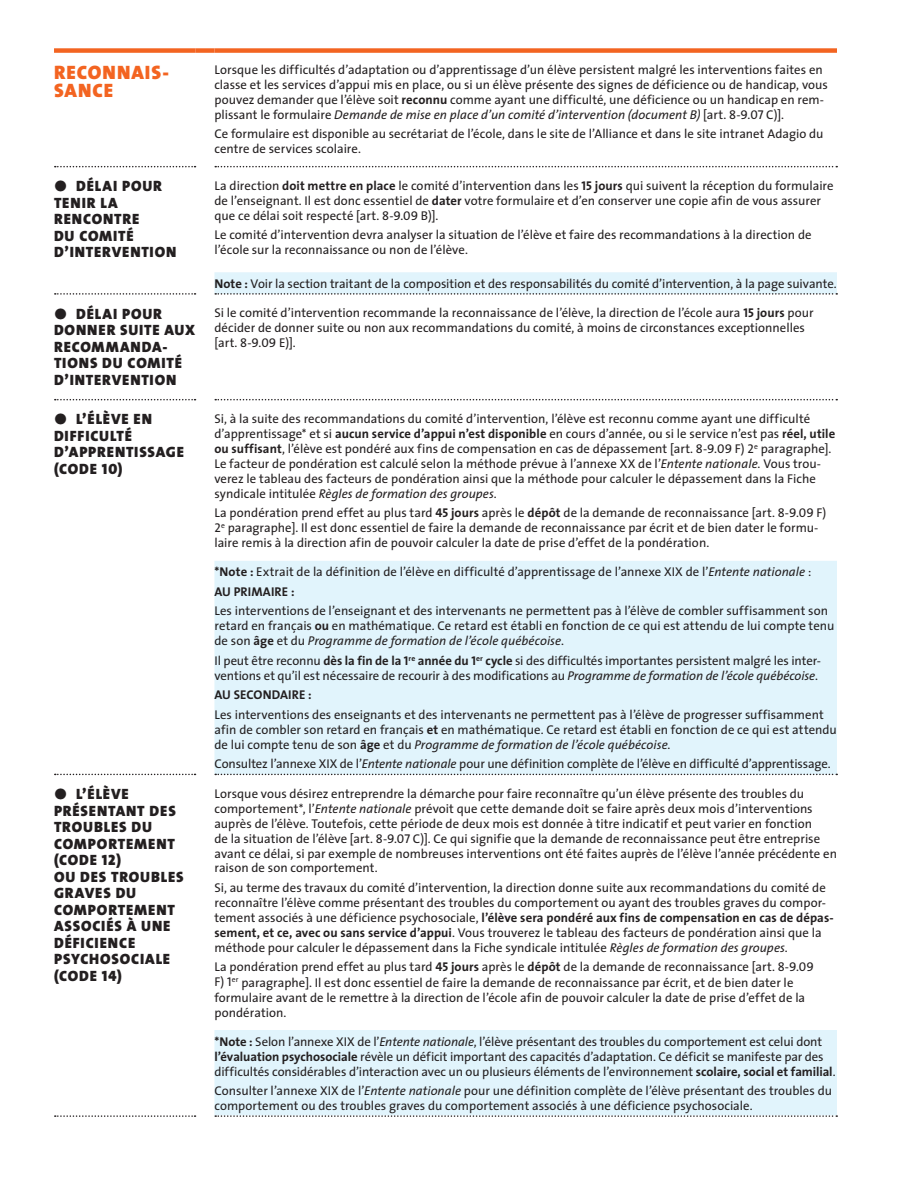
<style>
.page{position:relative;width:918px;height:1188px;background:#fff}
.page>*{position:absolute;margin:0;border:0;box-sizing:border-box;transform-origin:0 0}
.t1{font:19.5px/18px "The Sans Black Caps";letter-spacing:.05em;color:#f36421}
.t2{font:15px/16.5px "The Sans Black Caps";letter-spacing:.06em;color:#231f20}
.t3{font:12.75px/15px "The Sans";color:#231f20}
.t4{font:700 12.75px "The Sans";letter-spacing:.005em;color:#231f20}
.s1{font-weight:700}
.s2{font-style:italic}
.s3{font-family:"The Sans Caps"}
.s4{font-family:"The Sans Black Expert"}
.s5{font-family:"The Sans Bold Caps"}
</style>
<div class="page">
<svg style="left:214px;top:272px;width:623px;height:844px"></svg>
<div style="left:214px;top:48px;width:623px;height:5px;background:#f36421"></div>
<svg style="left:215px;top:293px;width:622px;height:2px"></svg>
<svg style="left:215px;top:399px;width:622px;height:1px"></svg>
<div style="left:54px;top:48px;width:141px;height:5px;background:#f36421"></div>
<svg style="left:55px;top:166px;width:141px;height:1px"></svg>
<svg style="left:55px;top:293px;width:141px;height:2px"></svg>
<svg style="left:215px;top:166px;width:622px;height:1px"></svg>
<svg style="left:55px;top:399px;width:141px;height:1px"></svg>
<svg style="left:55px;top:774px;width:141px;height:1px"></svg>
<svg style="left:55px;top:1115px;width:141px;height:2px"></svg>
<svg style="left:215px;top:774px;width:622px;height:1px"></svg>
<svg style="left:215px;top:1115px;width:622px;height:2px"></svg>
<div style="left:195px;top:48px;width:19px;height:5px;background:#f36421"></div>
<h1 class="t1" style="left:54px;top:63px;width:117px">RECONNAIS-<br>SANCE</h1>
<p class="t3" style="left:214px;top:62px;width:615px">Lorsque les difficultés d’adaptation ou d’apprentissage d’un élève persistent malgré les interventions faites en classe et les services d’appui mis en place, ou si un élève présente des signes de déficience ou de handicap, vous pouvez demander que l’élève soit <span class="s1">reconnu</span> comme ayant une difficulté, une déficience ou un handicap en rem&shy;plissant le formulaire <span class="s2">Demande de mise en place d’un comité d’intervention (document B)</span> [art. <span class="s3">8</span>-<span class="s3">9</span>.<span class="s3">07</span> C)].</p>
<p class="t3" style="left:214px;top:126px;width:611px">Ce formulaire est disponible au secrétariat de l’école, dans le site de l’Alliance et dans le site intranet Adagio du centre de services scolaire.</p>
<p class="t2" style="left:54px;top:178px;width:124px"><span class="s4">ö</span> DÉLAI POUR<br>TENIR LA<br>RENCONTRE<br>DU COMITÉ<br>D’INTERVENTION</p>
<p class="t3" style="left:214px;top:178px;width:621px">La direction <span class="s1">doit mettre en place</span> le comité d’intervention dans les <span class="s5">15</span> <span class="s1">jours</span> qui suivent la réception du formulaire de l’enseignant. Il est donc essentiel de <span class="s1">dater</span> votre formulaire et d’en conserver une copie afin de vous assurer que ce délai soit respecté [art. <span class="s3">8</span>-<span class="s3">9</span>.<span class="s3">09</span> B)].</p>
<p class="t3" style="left:214px;top:228px;width:599px">Le comité d’intervention devra analyser la situation de l’élève et faire des recommandations à la direction de l’école sur la reconnaissance ou non de l’élève.</p>
<p class="t3" style="left:214px;top:276px;width:624px"><span class="s1">Note :</span> Voir la section traitant de la composition et des responsabilités du comité d’intervention, à la page suivante.</p>
<p class="t2" style="left:54px;top:305px;width:143px"><span class="s4">ö</span> DÉLAI POUR<br>DONNER SUITE AUX<br>RECOMMANDA-<br>TIONS DU COMITÉ<br>D’INTERVENTION</p>
<p class="t3" style="left:214px;top:305px;width:601px">Si le comité d’intervention recommande la reconnaissance de l’élève, la direction de l’école aura <span class="s5">15</span> <span class="s1">jours</span> pour décider de donner suite ou non aux recommandations du comité, à moins de circonstances exceptionnelles [art. <span class="s3">8</span>-<span class="s3">9</span>.<span class="s3">09</span> E)].</p>
<p class="t2" style="left:54px;top:411px;width:131px"><span class="s4">ö</span> L’ÉLÈVE EN<br>DIFFICULTÉ<br>D’APPRENTISSAGE (CODE 10)</p>
<p class="t3" style="left:214px;top:411px;width:622px">Si, à la suite des recommandations du comité d’intervention, l’élève est reconnu comme ayant une difficulté d’apprentissage* et si <span class="s1">aucun service d’appui n’est disponible</span> en cours d’année, ou si le service n’est pas <span class="s1">réel, utile ou suffisant</span>, l’élève est pondéré aux fins de compensation en cas de dépassement [art. <span class="s3">8</span>-<span class="s3">9</span>.<span class="s3">09</span> F) <span class="s3">2</span><sup>e</sup> paragraphe].<br>Le facteur de pondération est calculé selon la méthode prévue à l’annexe XX de l’<span class="s2">Entente nationale</span>. Vous trou&shy;verez le tableau des facteurs de pondération ainsi que la méthode pour calculer le dépassement dans la Fiche syndicale intitulée <span class="s2">Règles de formation des groupes</span>.</p>
<p class="t3" style="left:214px;top:506px;width:614px">La pondération prend effet au plus tard <span class="s5">45</span> <span class="s1">jours</span> après le <span class="s1">dépôt</span> de la demande de reconnaissance [art. <span class="s3">8</span>-<span class="s3">9</span>.<span class="s3">09</span> F)<br><span class="s3">2</span><sup>e</sup> paragraphe]. Il est donc essentiel de faire la demande de reconnaissance par écrit et de bien dater le formu&shy;laire remis à la direction afin de pouvoir calculer la date de prise d’effet de la pondération.</p>
<p class="t3" style="left:214px;top:562px;width:598px;line-height:19.5px"><span class="s1">*Note :</span> Extrait de la définition de l’élève en difficulté d’apprentissage de l’annexe XIX de l’<span class="s2">Entente nationale</span> :<br><span class="s1">AU PRIMAIRE :</span></p>
<p class="t3" style="left:214px;top:604px;width:621px">Les interventions de l’enseignant et des intervenants ne permettent pas à l’élève de combler suffisamment son retard en français <span class="s1">ou</span> en mathématique. Ce retard est établi en fonction de ce qui est attendu de lui compte tenu de son <span class="s1">âge</span> et du <span class="s2">Programme de formation de l’école québécoise</span>.</p>
<p class="t3" style="left:214px;top:653px;width:608px">Il peut être reconnu <span class="s1">dès la fin de la</span> <span class="s5">1</span><sup>re</sup> <span class="s1">année du</span> <span class="s5">1</span><sup>er</sup> <span class="s1">cycle</span> si des difficultés importantes persistent malgré les inter&shy;ventions et qu’il est nécessaire de recourir à des modifications au <span class="s2">Programme de formation de l’école québécoise</span>.</p>
<p class="t4" style="left:214px;top:687px;width:99px">AU SECONDAIRE :</p>
<p class="t3" style="left:214px;top:707px;width:624px">Les interventions des enseignants et des intervenants ne permettent pas à l’élève de progresser suffisamment afin de combler son retard en français <span class="s1">et</span> en mathématique. Ce retard est établi en fonction de ce qui est attendu de lui compte tenu de son <span class="s1">âge</span> et du <span class="s2">Programme de formation de l’école québécoise</span>.</p>
<p class="t3" style="left:214px;top:757px;width:618px">Consultez l’annexe XIX de l’<span class="s2">Entente nationale</span> pour une définition complète de l’élève en difficulté d’apprentissage.</p>
<p class="t2" style="left:54px;top:786px;width:131px"><span class="s4">ö</span> L’ÉLÈVE<br>PRÉSENTANT DES<br>TROUBLES DU<br>COMPORTEMENT (CODE 12)<br>OU DES TROUBLES<br>GRAVES DU<br>COMPORTEMENT<br>ASSOCIÉS À UNE<br>DÉFICIENCE<br>PSYCHOSOCIALE (CODE 14)</p>
<p class="t3" style="left:214px;top:786px;width:624px">Lorsque vous désirez entreprendre la démarche pour faire reconnaître qu’un élève présente des troubles du comportement*, l’<span class="s2">Entente nationale</span> prévoit que cette demande doit se faire après deux mois d’interventions auprès de l’élève. Toutefois, cette période de deux mois est donnée à titre indicatif et peut varier en fonction<br>de la situation de l’élève [art. <span class="s3">8</span>-<span class="s3">9</span>.<span class="s3">07</span> C)]. Ce qui signifie que la demande de reconnaissance peut être entreprise avant ce délai, si par exemple de nombreuses interventions ont été faites auprès de l’élève l’année précédente en raison de son comportement.</p>
<p class="t3" style="left:214px;top:880px;width:621px">Si, au terme des travaux du comité d’intervention, la direction donne suite aux recommandations du comité de reconnaître l’élève comme présentant des troubles du comportement ou ayant des troubles graves du compor&shy;tement associés à une déficience psychosociale, <span class="s1">l’élève sera pondéré aux fins de compensation en cas de dépas&shy;sement, et ce, avec ou sans service d’appui</span>. Vous trouverez le tableau des facteurs de pondération ainsi que la méthode pour calculer le dépassement dans la Fiche syndicale intitulée <span class="s2">Règles de formation des groupes</span>.</p>
<p class="t3" style="left:214px;top:960px;width:601px">La pondération prend effet au plus tard <span class="s5">45</span> <span class="s1">jours</span> après le <span class="s1">dépôt</span> de la demande de reconnaissance [art. <span class="s3">8</span>-<span class="s3">9</span>.<span class="s3">09<br></span>F) <span class="s3">1</span><sup>er</sup> paragraphe]. Il est donc essentiel de faire la demande de reconnaissance par écrit, et de bien dater le formulaire avant de le remettre à la direction de l’école afin de pouvoir calculer la date de prise d’effet de la pondération.</p>
<p class="t3" style="left:214px;top:1034px;width:623px"><span class="s1">*Note :</span> Selon l’annexe XIX de l’<span class="s2">Entente nationale</span>, l’élève présentant des troubles du comportement est celui dont <span class="s1">l’évaluation psychosociale</span> révèle un déficit important des capacités d’adaptation. Ce déficit se manifeste par des difficultés considérables d’interaction avec un ou plusieurs éléments de l’environnement <span class="s1">scolaire, social et familial</span>.</p>
<p class="t3" style="left:214px;top:1083px;width:619px">Consulter l’annexe XIX de l’<span class="s2">Entente nationale</span> pour une définition complète de l’élève présentant des troubles du comportement ou des troubles graves du comportement associés à une déficience psychosociale.</p>
</div>
